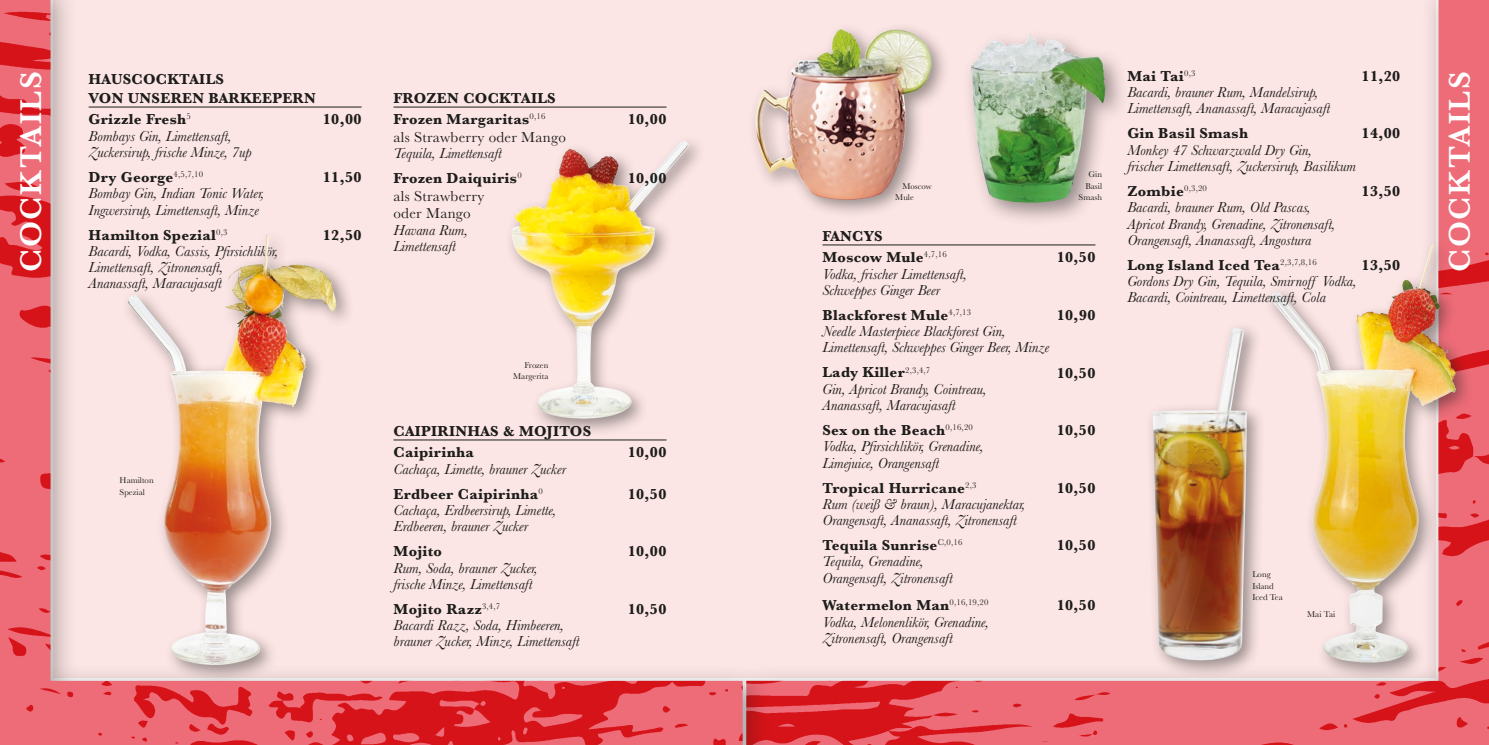
<style>
.page{position:relative;width:1489px;height:745px;background:#fff}
.page>*{position:absolute;margin:0;border:0;box-sizing:border-box;transform-origin:0 0}
.t1{font:600 31.25px "Baskerville";letter-spacing:.05em;color:#fff}
.t2{font:italic 15px/16.2px "Baskerville";color:#1d1d1b}
.t3{font:700 15px/21.2px "Baskerville";letter-spacing:.02em;color:#1d1d1b}
.t4{font:15px/17.5px "Baskerville";letter-spacing:.02em;color:#1d1d1b}
.t5{font:8.75px/11.2px "Baskerville";color:#1d1d1b}
.s1{font-weight:700;font-style:normal}
</style>
<div class="page">
<svg style="left:771px;top:0;width:717px;height:41px;background:#fadbdb"></svg>
<img style="left:771px;top:41px;width:717px;height:703px">
<div style="left:0;top:0;width:771px;height:744px;background:#1d1d1b;opacity:.4"></div>
<img style="left:0;top:0;width:742px;height:744px">
<hr style="left:89px;top:107px;width:272px;height:1px;background:#1d1d1b">
<hr style="left:393px;top:107px;width:273px;height:1px;background:#1d1d1b">
<hr style="left:393px;top:439px;width:273px;height:1px;background:#1d1d1b">
<div style="left:747px;top:22px;width:203px;height:197px;background:#1d1d1b;opacity:.45"></div>
<img style="left:755px;top:29px;width:85px;height:171px">
<div style="left:121px;top:228px;width:234px;height:455px;background:#1d1d1b;opacity:.45"></div>
<img style="left:127px;top:235px;width:140px;height:430px">
<div style="left:1144px;top:320px;width:121px;height:359px;background:#1d1d1b;opacity:.45"></div>
<img style="left:1151px;top:328px;width:96px;height:333px">
<div style="left:1262px;top:237px;width:211px;height:444px;background:#1d1d1b;opacity:.45"></div>
<img style="left:1268px;top:245px;width:163px;height:418px">
<hr style="left:822px;top:244px;width:273px;height:1px;background:#1d1d1b">
<div style="left:961px;top:26px;width:167px;height:201px;background:#1d1d1b;opacity:.45"></div>
<img style="left:969px;top:33px;width:136px;height:170px">
<p class="t3" style="left:1127px;top:65px;width:70px">Mai Tai<sup>0,3</sup></p>
<p class="t3" style="left:1361px;top:65px;width:40px">11,20</p>
<p class="t2" style="left:1127px;top:84px;width:204px">Bacardi, brauner Rum, Mandelsirup,<br>Limettensaft, Ananassaft, Maracujasaft</p>
<p class="t3" style="left:1127px;top:123px;width:122px">Gin Basil Smash</p>
<p class="t3" style="left:1361px;top:123px;width:40px">14,00</p>
<p class="t2" style="left:1127px;top:142px;width:230px">Monkey 47 Schwarzwald Dry Gin,<br>frischer Limettensaft, Zuckersirup, Basilikum</p>
<p class="t3" style="left:1127px;top:180px;width:81px">Zombie<sup>0,3,20</sup></p>
<p class="t3" style="left:1361px;top:180px;width:40px">13,50</p>
<p class="t2" style="left:1127px;top:199px;width:210px">Bacardi, brauner Rum, Old Pascas,<br>Apricot Brandy, Grenadine, Zitronensaft,<br>Orangensaft, Ananassaft, Angostura</p>
<p class="t3" style="left:1127px;top:254px;width:191px">Long Island Iced Tea<sup>2,3,7,8,16</sup></p>
<p class="t3" style="left:1361px;top:254px;width:40px">13,50</p>
<p class="t2" style="left:1127px;top:273px;width:231px">Gordons Dry Gin, Tequila, Smirnoff Vodka,<br>Bacardi, Cointreau, Limettensaft, Cola</p>
<h1 class="t1" style="left:9px;top:272px;width:202px;rotate:-90deg">COCKTAILS</h1>
<h1 class="t1" style="left:1437px;top:272px;width:202px;rotate:-90deg">COCKTAILS</h1>
<p class="t3" style="left:89px;top:70px;width:229px;line-height:18.8px">HAUSCOCKTAILS<br>VON UNSEREN BARKEEPERN</p>
<p class="t3" style="left:89px;top:109px;width:104px">Grizzle Fresh<sup>5</sup></p>
<p class="t3" style="left:323px;top:109px;width:40px">10,00</p>
<p class="t2" style="left:89px;top:128px;width:165px">Bombays Gin, Limettensaft,<br>Zuckersirup, frische Minze, 7up</p>
<p class="t3" style="left:89px;top:166px;width:116px">Dry George<sup>4,5,7,10</sup></p>
<p class="t3" style="left:323px;top:166px;width:40px">11,50</p>
<p class="t2" style="left:89px;top:185px;width:177px">Bombay Gin, Indian Tonic Water,<br>Ingwersirup, Limettensaft, Minze</p>
<p class="t3" style="left:89px;top:224px;width:140px">Hamilton Spezial<sup>0,3</sup></p>
<p class="t3" style="left:323px;top:224px;width:40px">12,50</p>
<p class="t2" style="left:89px;top:243px;width:191px">Bacardi, Vodka, Cassis, Pfirsichlikör,<br>Limettensaft, Zitronensaft,<br>Ananassaft, Maracujasaft</p>
<p class="t3" style="left:393px;top:88px;width:164px">FROZEN COCKTAILS<br>Frozen Margaritas<sup>0,16</sup></p>
<p class="t3" style="left:627px;top:109px;width:40px">10,00</p>
<p class="t4" style="left:393px;top:128px;width:174px">als Strawberry oder Mango</p>
<p class="t2" style="left:393px;top:141px;width:130px;line-height:25px">Tequila, Limettensaft<br><span class="s1">Frozen Daiquiris</span><sup>0</sup></p>
<p class="t5" style="left:1078px;top:169px;width:25px;text-align:right">Gin<br>Basil<br>Smash</p>
<p class="t3" style="left:627px;top:168px;width:40px">10,00</p>
<p class="t5" style="left:895px;top:181px;width:38px;text-indent:7px">Moscow<br>Mule</p>
<p class="t4" style="left:393px;top:187px;width:92px">als Strawberry oder Mango</p>
<p class="t2" style="left:393px;top:221px;width:76px">Havana Rum,<br>Limettensaft</p>
<p class="t3" style="left:822px;top:225px;width:126px">FANCYS<br>Moscow Mule<sup>4,7,16</sup></p>
<p class="t3" style="left:1056px;top:247px;width:40px">10,50</p>
<p class="t2" style="left:822px;top:265px;width:146px">Vodka, frischer Limettensaft,<br>Schweppes Ginger Beer</p>
<p class="t3" style="left:822px;top:304px;width:150px">Blackforest Mule<sup>4,7,13</sup></p>
<p class="t3" style="left:1056px;top:304px;width:40px">10,90</p>
<p class="t2" style="left:822px;top:323px;width:228px">Needle Masterpiece Blackforest Gin,<br>Limettensaft, Schweppes Ginger Beer, Minze</p>
<p class="t3" style="left:822px;top:362px;width:109px">Lady Killer<sup>2,3,4,7</sup></p>
<p class="t3" style="left:1056px;top:362px;width:40px">10,50</p>
<p class="t2" style="left:822px;top:380px;width:166px">Gin, Apricot Brandy, Cointreau,<br>Ananassaft, Maracujasaft</p>
<p class="t3" style="left:822px;top:419px;width:152px">Sex on the Beach<sup>0,16,20</sup></p>
<p class="t3" style="left:1056px;top:419px;width:40px">10,50</p>
<p class="t2" style="left:822px;top:438px;width:163px">Vodka, Pfirsichlikör, Grenadine,<br>Limejuice, Orangensaft</p>
<p class="t3" style="left:822px;top:477px;width:155px">Tropical Hurricane<sup>2,3</sup></p>
<p class="t3" style="left:1056px;top:477px;width:40px">10,50</p>
<p class="t2" style="left:822px;top:495px;width:204px">Rum (weiß &amp; braun), Maracujanektar,<br>Orangensaft, Ananassaft, Zitronensaft</p>
<p class="t3" style="left:822px;top:534px;width:141px">Tequila Sunrise<sup>C,0,16</sup></p>
<p class="t3" style="left:1056px;top:534px;width:40px">10,50</p>
<p class="t2" style="left:822px;top:553px;width:132px">Tequila, Grenadine,<br>Orangensaft, Zitronensaft</p>
<p class="t3" style="left:822px;top:594px;width:167px">Watermelon Man<sup>0,16,19,20</sup></p>
<p class="t3" style="left:1056px;top:594px;width:40px">10,50</p>
<p class="t2" style="left:822px;top:613px;width:168px">Vodka, Melonenlikör, Grenadine,<br>Zitronensaft, Orangensaft</p>
<p class="t5" style="left:513px;top:359px;width:37px;text-align:right">Frozen<br>Margerita</p>
<p class="t3" style="left:393px;top:420px;width:199px">CAIPIRINHAS &amp; MOJITOS<br>Caipirinha</p>
<p class="t3" style="left:627px;top:441px;width:40px">10,00</p>
<p class="t2" style="left:393px;top:456px;width:174px;line-height:25px">Cachaça, Limette, brauner Zucker<br><span class="s1">Erdbeer Caipirinha</span><sup>0</sup></p>
<p class="t5" style="left:120px;top:474px;width:36px">Hamilton<br>Spezial</p>
<p class="t3" style="left:627px;top:483px;width:40px">10,50</p>
<p class="t2" style="left:393px;top:501px;width:164px">Cachaça, Erdbeersirup, Limette,<br>Erdbeeren, brauner Zucker</p>
<p class="t3" style="left:393px;top:540px;width:50px">Mojito</p>
<p class="t3" style="left:627px;top:540px;width:40px">10,00</p>
<p class="t2" style="left:393px;top:559px;width:146px">Rum, Soda, brauner Zucker, frische Minze, Limettensaft</p>
<p class="t3" style="left:393px;top:598px;width:108px">Mojito Razz<sup>3,4,7</sup></p>
<p class="t3" style="left:627px;top:598px;width:40px">10,50</p>
<p class="t2" style="left:393px;top:616px;width:187px">Bacardi Razz, Soda, Himbeeren, brauner Zucker, Minze, Limettensaft</p>
<p class="t5" style="left:1252px;top:568px;width:32px">Long<br>Island<br>Iced Tea</p>
<p class="t5" style="left:1306px;top:608px;width:30px">Mai Tai</p>
</div>
